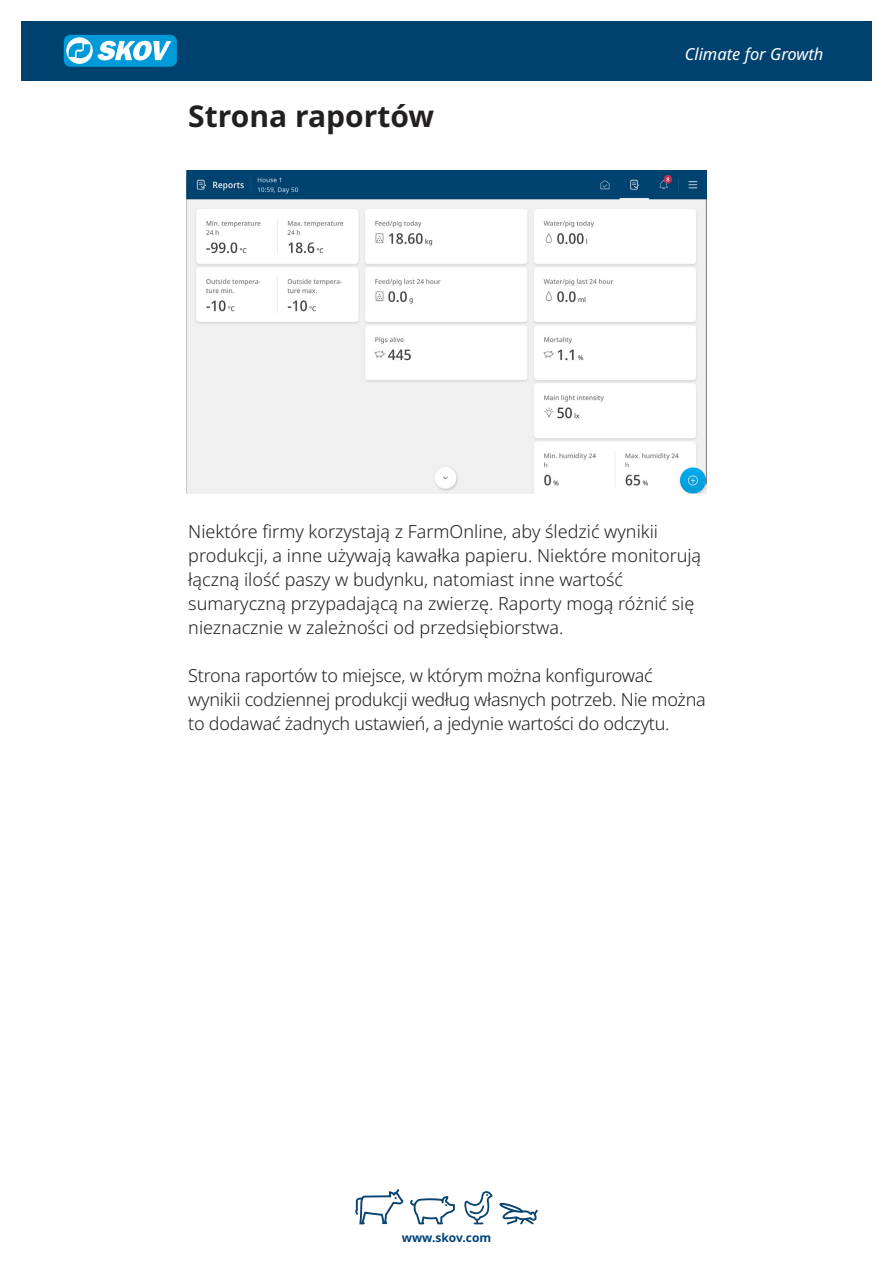
<style>
.page{position:relative;width:893px;height:1263px;background:#fff}
.page>*{position:absolute;margin:0;border:0;box-sizing:border-box;transform-origin:0 0}
.H2_Bold{font:700 30px "Noto Sans";color:#231f20}
.Brød{font:300 18px/24px "Noto Sans";color:#231f20}
.t1{font:italic 16.5px "Noto Sans";color:#fff}
.t2{font:700 12px "Noto Sans";color:#004279}
</style>
<div class="page">
<div style="left:21px;top:21px;width:851px;height:59px;background:#00426f"></div>
<div style="left:64px;top:35px;width:113px;height:32px;background:#009ad9;border-radius:7px"></div>
<svg style="left:66px;top:37px;width:27px;height:27px"></svg>
<svg style="left:98px;top:40px;width:73px;height:21px"></svg>
<svg style="left:69px;top:43px;width:21px;height:15px"></svg>
<svg style="left:355px;top:1189px;width:48px;height:35px"></svg>
<svg style="left:410px;top:1196px;width:45px;height:28px"></svg>
<svg style="left:464px;top:1191px;width:29px;height:33px"></svg>
<svg style="left:499px;top:1202px;width:39px;height:22px"></svg>
<img style="left:187px;top:171px;width:519px;height:322px">
<p class="H2_Bold" style="left:188px;top:95px;width:247px">Strona raportów</p>
<p class="t1" style="left:685px;top:42px;width:140px">Climate for Growth</p>
<p class="Brød" style="left:188px;top:520px;width:514px">Niektóre firmy korzystają z FarmOnline, aby śledzić wynikii produkcji, a inne używają kawałka papieru. Niektóre monitorują łączną ilość paszy w budynku, natomiast inne wartość sumaryczną przypadającą na zwierzę. Raporty mogą różnić się nieznacznie w zależności od przedsiębiorstwa.</p>
<p class="Brød" style="left:188px;top:664px;width:519px">Strona raportów to miejsce, w którym można konfigurować wynikii codziennej produkcji według własnych potrzeb. Nie można to dodawać żadnych ustawień, a jedynie wartości do odczytu.</p>
<p class="t2" style="left:402px;top:1229px;width:91px">www.skov.com</p>
</div>
